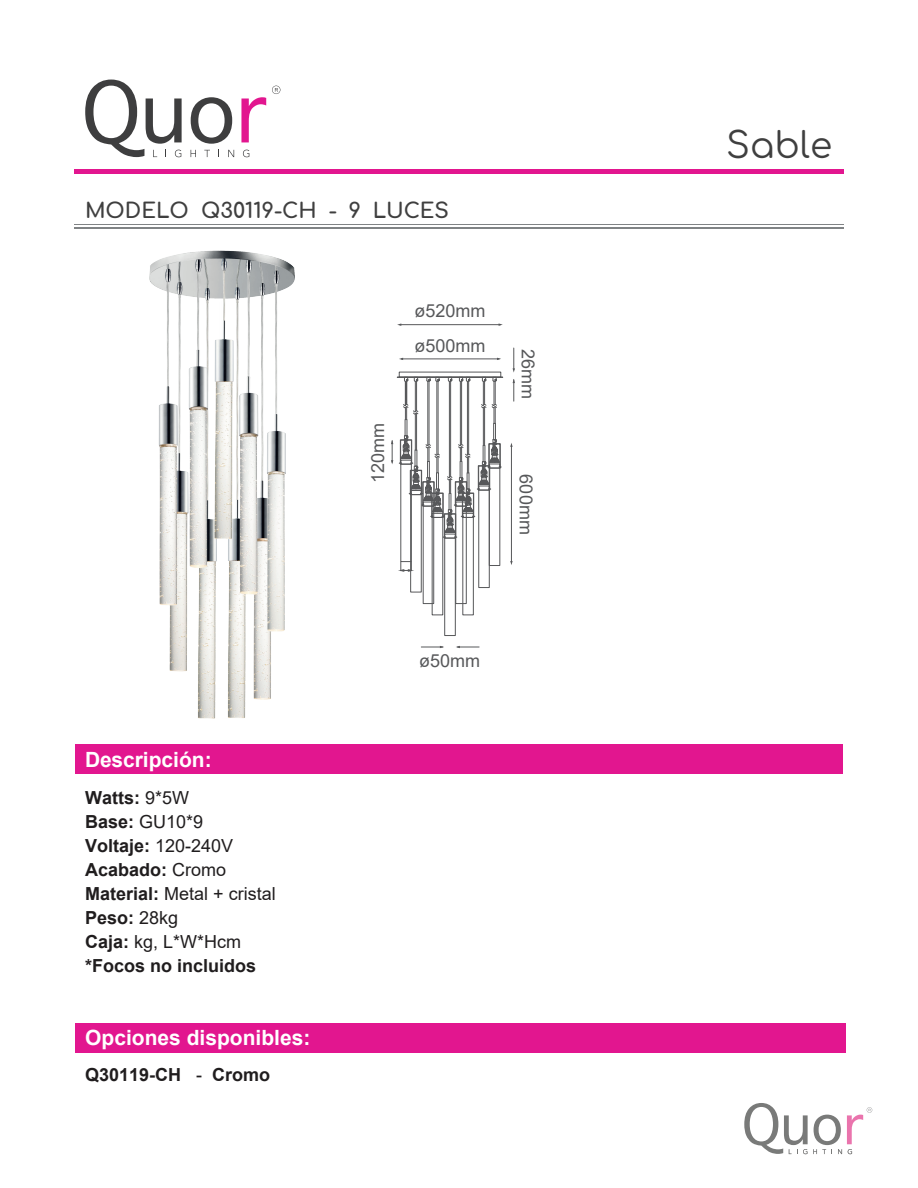
<style>
.page{position:relative;width:918px;height:1188px;background:#fff}
.page>*{position:absolute;margin:0;border:0;box-sizing:border-box;transform-origin:0 0}
.t1{font:36px "Comfortaa";color:#3f3f3f}
.t2{font:700 21px "Arial";color:#fff}
.t3{font:700 21px "Comfortaa";color:#3f3f3f}
.t4{font:700 18px/24px "Arial";color:#201d1e}
.t5{font:18px "Arial";color:#57585a}
.s1{font-weight:400}
</style>
<div class="page">
<hr style="left:74px;top:169px;width:770px;height:4px;background:#e2168f">
<hr style="left:74px;top:227px;width:770px;height:1px;background:#808385">
<hr style="left:74px;top:224px;width:770px;height:1px;background:#808385">
<div style="left:75px;top:745px;width:768px;height:29px;background:#e2168f"></div>
<svg style="left:241px;top:97px;width:25px;height:45px"></svg>
<svg style="left:191px;top:97px;width:41px;height:47px"></svg>
<svg style="left:85px;top:80px;width:97px;height:77px"></svg>
<svg style="left:191px;top:150px;width:5px;height:7px"></svg>
<svg style="left:204px;top:150px;width:6px;height:7px"></svg>
<svg style="left:228px;top:150px;width:6px;height:7px"></svg>
<svg style="left:243px;top:150px;width:6px;height:7px"></svg>
<svg style="left:272px;top:86px;width:8px;height:8px"></svg>
<div style="left:75px;top:1023px;width:771px;height:29px;background:#e2168f"></div>
<svg style="left:744px;top:1103px;width:128px;height:51px"></svg>
<img style="left:150px;top:250px;width:145px;height:468px">
<div style="left:397px;top:377px;width:106px;height:1px;border:1px solid #57585a"></div>
<div style="left:399px;top:372px;width:102px;height:6px;border:1px solid #57585a"></div>
<div style="left:444px;top:534px;width:12px;height:102px;border:1px solid #57585a"></div>
<div style="left:410px;top:490px;width:12px;height:102px;border:1px solid #57585a"></div>
<svg style="left:398px;top:562px;width:16px;height:10px"></svg>
<div style="left:478px;top:486px;width:12px;height:102px;border:1px solid #57585a"></div>
<div style="left:432px;top:513px;width:11px;height:102px;border:1px solid #57585a"></div>
<div style="left:455px;top:502px;width:12px;height:102px;border:1px solid #57585a"></div>
<div style="left:462px;top:513px;width:12px;height:102px;border:1px solid #57585a"></div>
<div style="left:423px;top:502px;width:11px;height:102px;border:1px solid #57585a"></div>
<div style="left:400px;top:460px;width:12px;height:102px;border:1px solid #57585a"></div>
<div style="left:489px;top:464px;width:11px;height:102px;border:1px solid #57585a"></div>
<svg style="left:421px;top:646px;width:23px;height:2px"></svg>
<svg style="left:456px;top:646px;width:23px;height:2px"></svg>
<svg style="left:513px;top:379px;width:2px;height:22px"></svg>
<svg style="left:513px;top:348px;width:2px;height:25px"></svg>
<hr style="left:511px;top:445px;width:1px;height:117px;background:#57585a">
<svg style="left:391px;top:377px;width:110px;height:161px"></svg>
<hr style="left:401px;top:359px;width:98px;height:1px;background:#57585a">
<hr style="left:400px;top:324px;width:101px;height:1px;background:#57585a">
<p class="t3" style="left:85px;top:191px;width:365px">MODELO Q30119-CH - 9 LUCES</p>
<p class="t5" style="left:415px;top:299px;width:73px">ø520mm</p>
<p class="t5" style="left:365px;top:483px;width:62px;rotate:-90deg">120mm</p>
<p class="t5" style="left:415px;top:333px;width:73px">ø500mm</p>
<p class="t5" style="left:540px;top:349px;width:52px;rotate:90deg">26mm</p>
<p class="t5" style="left:538px;top:474px;width:62px;rotate:90deg">600mm</p>
<p class="t2" style="left:85px;top:745px;width:128px">Descripción:</p>
<p class="t4" style="left:85px;top:785px;width:192px">Watts: <span class="s1">9*5W<br></span>Base: <span class="s1">GU10*9<br></span>Voltaje: <span class="s1">120-240V<br></span>Acabado: <span class="s1">Cromo<br></span>Material: <span class="s1">Metal + cristal<br></span>Peso: <span class="s1">28kg<br></span>Caja: <span class="s1">kg, L*W*Hcm </span>*Focos no incluidos</p>
<p class="t2" style="left:85px;top:1023px;width:227px">Opciones disponibles:</p>
<p class="t4" style="left:85px;top:1063px;width:187px">Q30119-CH <span class="s1">-</span> Cromo</p>
<p class="t5" style="left:419px;top:648px;width:63px">ø50mm</p>
<h1 class="t1" style="left:726px;top:113px;width:107px">Sable</h1>
</div>
